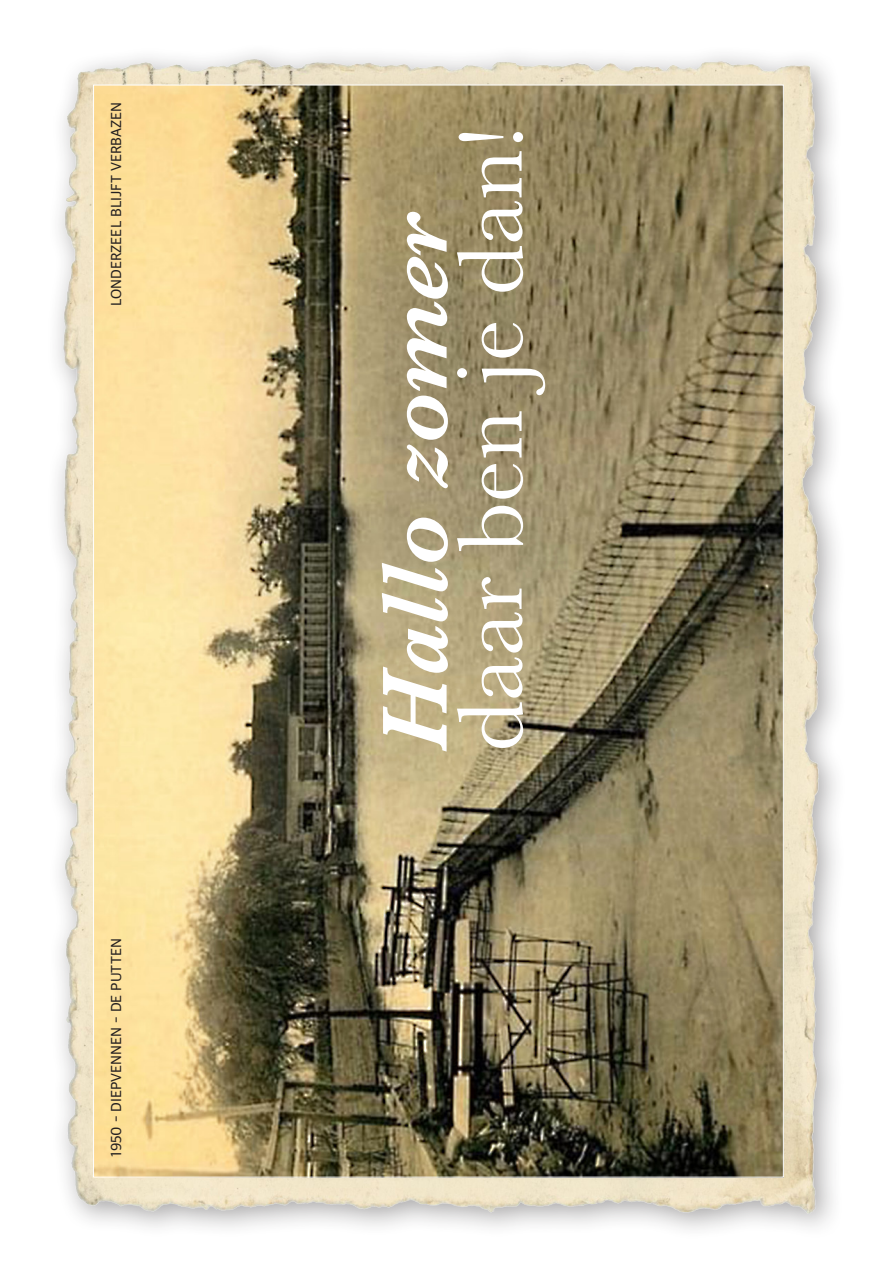
<style>
.page{position:relative;width:893px;height:1263px;background:#fff}
.page>*{position:absolute;margin:0;border:0;box-sizing:border-box;transform-origin:0 0}
.t1{font:96px "Baskerville";color:#fff}
.t2{font:italic 600 96px "Baskerville";color:#fff}
.t3{font:500 15px "Apple SD Gothic Neo";color:#231f20}
</style>
<div class="page">
<img style="left:56px;top:54px;width:780px;height:1176px">
<img style="left:95px;top:87px;width:687px;height:1088px">
<p class="t3" style="left:108px;top:306px;width:206px;rotate:-90deg">LONDERZEEL BLIJFT VERBAZEN</p>
<p class="t3" style="left:108px;top:1157px;width:220px;rotate:-90deg">1950 - DIEPVENNEN - DE PUTTEN</p>
<p class="t2" style="left:360px;top:751px;width:541px;rotate:-90deg">Hallo zomer</p>
<p class="t1" style="left:435px;top:751px;width:628px;rotate:-90deg">daar ben je dan!</p>
</div>
